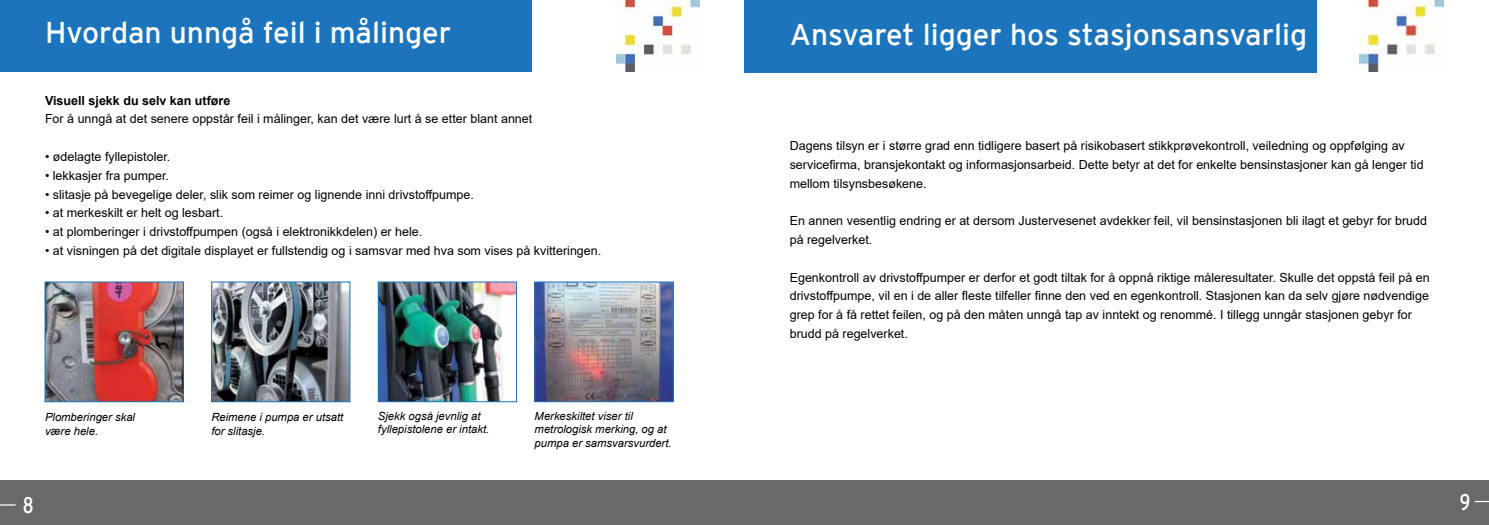
<style>
.page{position:relative;width:1489px;height:525px;background:#fff}
.page>*{position:absolute;margin:0;border:0;box-sizing:border-box;transform-origin:0 0}
.t1{font:30px "Interstate";color:#fff}
.t2{font:condensed 22.5px "Interstate";color:#fff}
.t3{font:12.5px/18.8px "Arial";color:#000}
.t4{font:700 12.5px "Arial";color:#000}
.t5{font:italic 11.25px/13.5px "Arial";color:#000}
</style>
<div class="page">
<div style="left:0;top:0;width:531px;height:72px;background:#1c75bc"></div>
<img style="left:616px;top:0;width:83px;height:72px">
<div style="left:0;top:480px;width:1488px;height:44px;background:#69696b"></div>
<div style="left:744px;top:0;width:573px;height:72px;background:#1c75bc"></div>
<img style="left:1359px;top:0;width:84px;height:72px">
<svg style="left:0;top:504px;width:16px;height:1px"></svg>
<svg style="left:1474px;top:500px;width:14px;height:2px"></svg>
<img style="left:47px;top:283px;width:135px;height:117px">
<div style="left:45px;top:281px;width:139px;height:121px;border:1px solid #1c75bc"></div>
<img style="left:213px;top:283px;width:135px;height:117px">
<div style="left:211px;top:281px;width:139px;height:121px;border:1px solid #1c75bc"></div>
<img style="left:380px;top:283px;width:135px;height:117px">
<div style="left:378px;top:281px;width:139px;height:121px;border:1px solid #1c75bc"></div>
<img style="left:536px;top:283px;width:135px;height:117px">
<div style="left:534px;top:281px;width:139px;height:121px;border:1px solid #1c75bc"></div>
<h1 class="t1" style="left:45px;top:16px;width:408px">Hvordan unngå feil i målinger</h1>
<p class="t4" style="left:45px;top:91px;width:187px">Visuell sjekk du selv kan utføre</p>
<p class="t3" style="left:45px;top:109px;width:489px">For å unngå at det senere oppstår feil i målinger, kan det være lurt å se etter blant annet</p>
<p class="t3" style="left:45px;top:147px;width:127px">• ødelagte fyllepistoler.</p>
<p class="t3" style="left:45px;top:166px;width:125px">• lekkasjer fra pumper.</p>
<p class="t3" style="left:45px;top:184px;width:430px">• slitasje på bevegelige deler, slik som reimer og lignende inni drivstoffpumpe.</p>
<p class="t3" style="left:45px;top:203px;width:180px">• at merkeskilt er helt og lesbart.</p>
<p class="t3" style="left:45px;top:222px;width:379px">• at plomberinger i drivstoffpumpen (også i elektronikkdelen) er hele.</p>
<p class="t3" style="left:45px;top:241px;width:557px">• at visningen på det digitale displayet er fullstendig og i samsvar med hva som vises på kvitteringen.</p>
<p class="t5" style="left:45px;top:410px;width:92px">Plomberinger skal være hele.</p>
<p class="t5" style="left:211px;top:410px;width:133px">Reimene i pumpa er utsatt for slitasje.</p>
<p class="t5" style="left:378px;top:409px;width:113px">Sjekk også jevnlig at fyllepistolene er intakt.</p>
<p class="t5" style="left:534px;top:409px;width:138px">Merkeskiltet viser til metrologisk merking, og at pumpa er samsvarsvurdert.</p>
<h1 class="t1" style="left:789px;top:18px;width:519px">Ansvaret ligger hos stasjonsansvarlig</h1>
<p class="t3" style="left:789px;top:136px;width:635px">Dagens tilsyn er i større grad enn tidligere basert på risikobasert stikkprøvekontroll, veiledning og oppfølging av servicefirma, bransjekontakt og informasjonsarbeid. Dette betyr at det for enkelte bensinstasjoner kan gå lenger tid mellom tilsynsbesøkene.</p>
<p class="t3" style="left:789px;top:211px;width:639px">En annen vesentlig endring er at dersom Justervesenet avdekker feil, vil bensinstasjonen bli ilagt et gebyr for brudd på regelverket.</p>
<p class="t3" style="left:789px;top:268px;width:641px">Egenkontroll av drivstoffpumper er derfor et godt tiltak for å oppnå riktige måleresultater. Skulle det oppstå feil på en drivstoffpumpe, vil en i de aller fleste tilfeller finne den ved en egenkontroll. Stasjonen kan da selv gjøre nødvendige grep for å få rettet feilen, og på den måten unngå tap av inntekt og renommé. I tillegg unngår stasjonen gebyr for brudd på regelverket.</p>
<h2 class="t2" style="left:23px;top:492px;width:12px">8</h2>
<h2 class="t2" style="left:1459px;top:489px;width:12px">9</h2>
</div>
